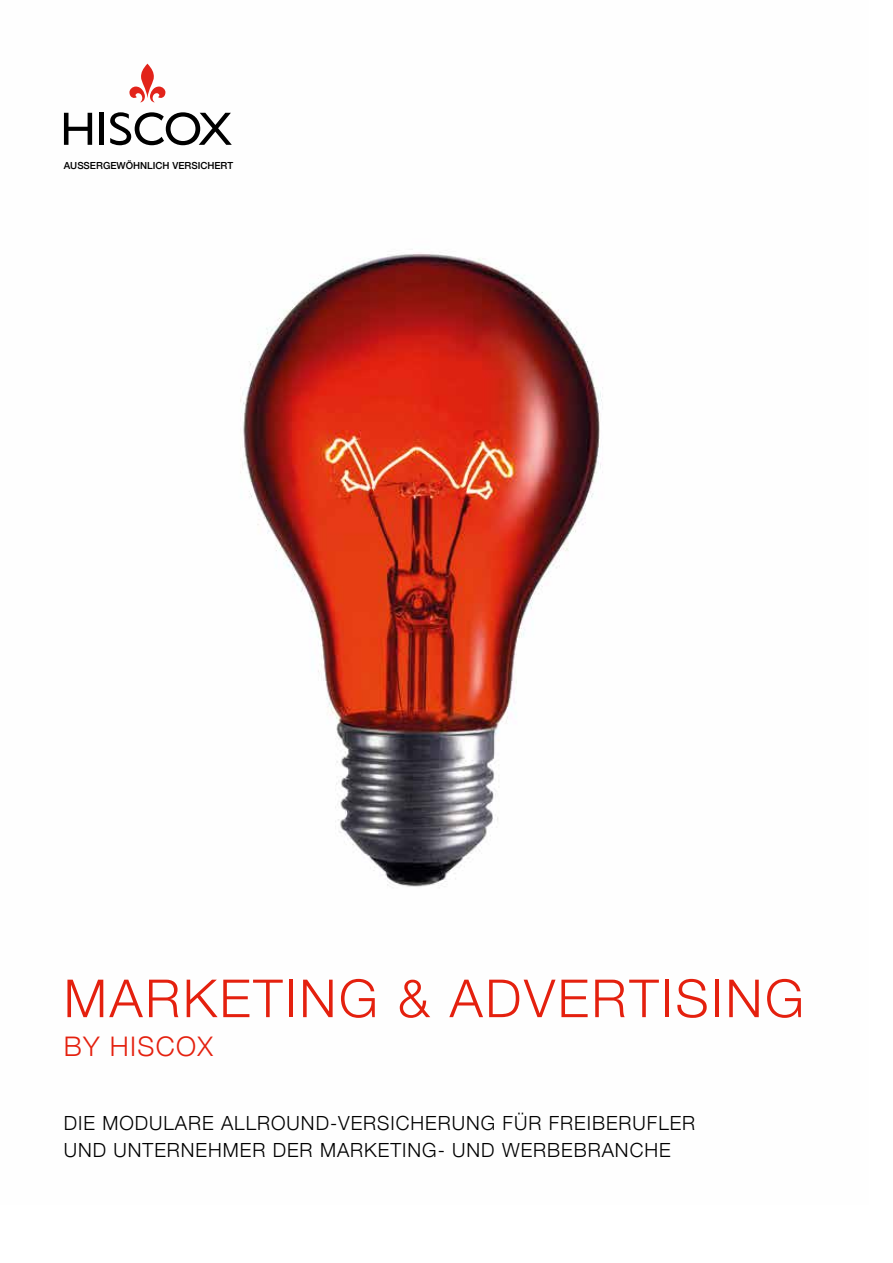
<style>
.page{position:relative;width:893px;height:1263px;background:#fff}
.page>*{position:absolute;margin:0;border:0;box-sizing:border-box;transform-origin:0 0}
.t1{font:300 52.5px "Helvetica Neue";letter-spacing:.05em;color:#e4200e}
.t2{font:300 27px "Helvetica Neue";letter-spacing:.05em;color:#e4200e}
.t3{font:300 19.5px/27px "Helvetica Neue";letter-spacing:.05em;color:#000}
.t4{font:500 9.75px "Helvetica Neue";color:#000}
</style>
<div class="page">
<img style="left:63px;top:63px;width:540px;height:824px">
<svg style="left:129px;top:64px;width:36px;height:38px"></svg>
<div style="left:99px;top:113px;width:5px;height:32px;background:#000"></div>
<svg style="left:64px;top:113px;width:28px;height:32px"></svg>
<svg style="left:110px;top:112px;width:122px;height:33px"></svg>
<p class="t4" style="left:64px;top:158px;width:171px">AUSSERGEWÖHNLICH VERSICHERT</p>
<h1 class="t1" style="left:64px;top:956px;width:742px">MARKETING &amp; ADVERTISING</h1>
<h2 class="t2" style="left:64px;top:1025px;width:151px">BY HISCOX</h2>
<p class="t3" style="left:64px;top:1108px;width:633px">DIE MODULARE ALLROUND-VERSICHERUNG FÜR FREIBERUFLER<br>UND UNTERNEHMER DER MARKETING- UND WERBEBRANCHE</p>
</div>
